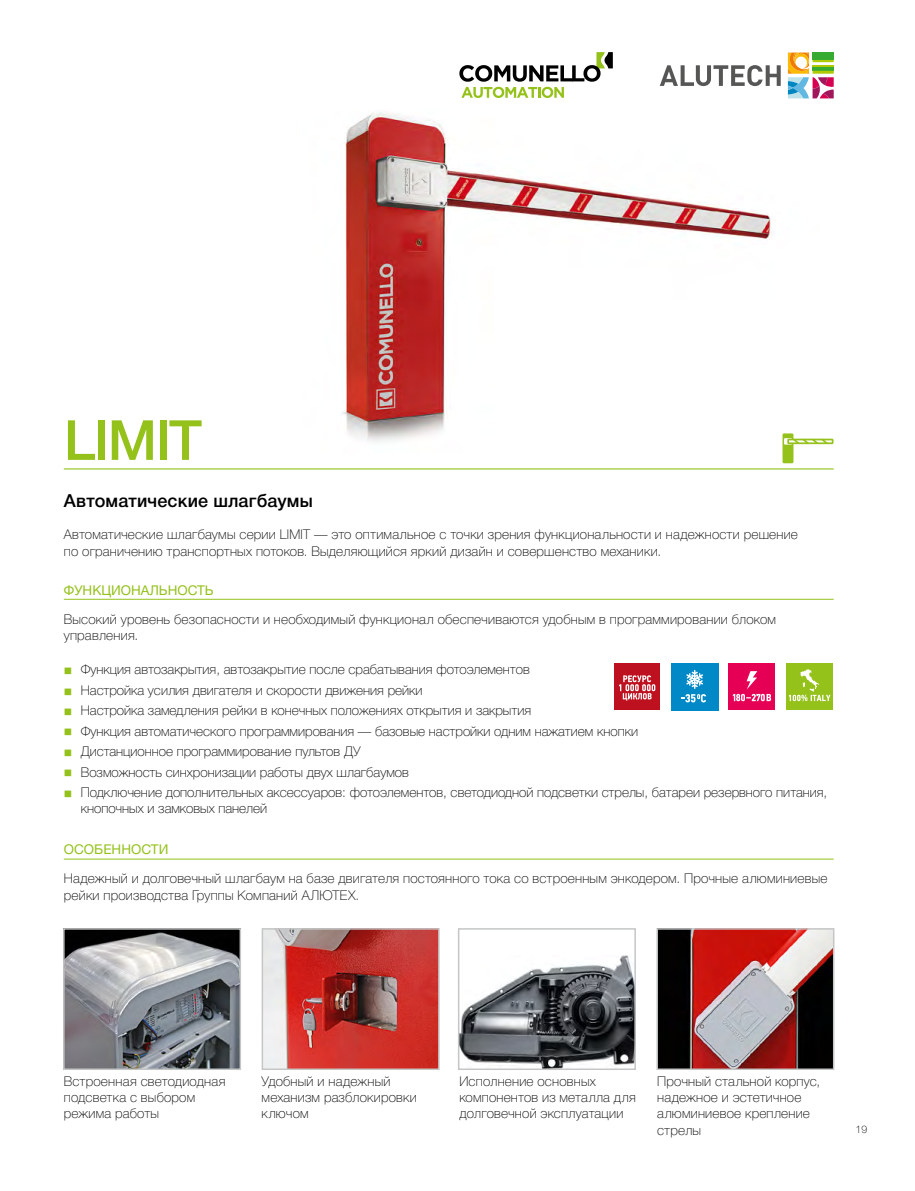
<style>
.page{position:relative;width:915px;height:1191px;background:#fff}
.page>*{position:absolute;margin:0;border:0;box-sizing:border-box;transform-origin:0 0}
.t1{font:500 55.5px "Helvetica Neue Cyr";letter-spacing:-.03em;color:#94c11a}
.t2{font:500 18px "Helvetica Neue Cyr";letter-spacing:.01em;color:#000}
.t3{font:100 13.5px/16.2px "Helvetica Neue Cyr";letter-spacing:.005em;color:#000}
.t4{font:13.5px "Helvetica Neue Cyr";color:#94c11a}
.t5{font:100 10.5px "Helvetica Neue Cyr";color:#000}
</style>
<div class="page">
<svg style="left:787px;top:53px;width:46px;height:45px"></svg>
<svg style="left:659px;top:65px;width:121px;height:21px"></svg>
<svg style="left:459px;top:52px;width:153px;height:46px"></svg>
<hr style="left:64px;top:468px;width:769px;height:1px;background:#94c11a">
<hr style="left:64px;top:599px;width:769px;height:1px;background:#94c11a">
<hr style="left:64px;top:858px;width:769px;height:1px;background:#94c11a">
<svg style="left:659px;top:663px;width:1px;height:47px"></svg>
<div style="left:614px;top:663px;width:45px;height:47px;background:#be111f"></div>
<svg style="left:619px;top:675px;width:36px;height:25px"></svg>
<div style="left:728px;top:663px;width:47px;height:47px;background:#e50056"></div>
<svg style="left:732px;top:671px;width:38px;height:30px"></svg>
<svg style="left:832px;top:663px;width:1px;height:47px"></svg>
<div style="left:786px;top:663px;width:46px;height:47px;background:#94c11a"></div>
<svg style="left:788px;top:669px;width:42px;height:32px"></svg>
<div style="left:670px;top:663px;width:48px;height:48px;background:#0089c6"></div>
<svg style="left:681px;top:670px;width:25px;height:32px"></svg>
<img style="left:659px;top:931px;width:172px;height:136px">
<div style="left:656px;top:928px;width:178px;height:142px;border:2px solid #c5c6c6"></div>
<img style="left:264px;top:931px;width:172px;height:136px">
<div style="left:261px;top:928px;width:178px;height:142px;border:2px solid #c5c6c6"></div>
<img style="left:342px;top:112px;width:430px;height:330px">
<img style="left:66px;top:931px;width:172px;height:136px">
<div style="left:63px;top:928px;width:178px;height:142px;border:2px solid #c5c6c6"></div>
<img style="left:461px;top:955px;width:171px;height:112px">
<div style="left:458px;top:928px;width:177px;height:142px;border:2px solid #c5c6c6"></div>
<svg style="left:782px;top:433px;width:51px;height:30px"></svg>
<h1 class="t1" style="left:64px;top:410px;width:140px">LIMIT</h1>
<h2 class="t2" style="left:64px;top:491px;width:250px">Автоматические шлагбаумы</h2>
<p class="t3" style="left:64px;top:526px;width:735px">Автоматические шлагбаумы серии LIMIT — это оптимальное с точки зрения функциональности и надежности решение по ограничению транспортных потоков. Выделяющийся яркий дизайн и совершенство механики.</p>
<p class="t4" style="left:64px;top:582px;width:151px">ФУНКЦИОНАЛЬНОСТЬ</p>
<p class="t3" style="left:64px;top:611px;width:713px">Высокий уровень безопасности и необходимый функционал обеспечиваются удобным в программировании блоком управления.</p>
<p class="t3" style="left:81px;top:659px;width:747px;line-height:20.4px">Функция автозакрытия, автозакрытие после срабатывания фотоэлементов<br>Настройка усилия двигателя и скорости движения рейки<br>Настройка замедления рейки в конечных положениях открытия и закрытия<br>Функция автоматического программирования — базовые настройки одним нажатием кнопки<br>Дистанционное программирование пультов ДУ<br>Возможность синхронизации работы двух шлагбаумов<br>Подключение дополнительных аксессуаров: фотоэлементов, светодиодной подсветки стрелы, батареи резервного питания,</p>
<p class="t3" style="left:81px;top:800px;width:188px">кнопочных и замковых панелей</p>
<p class="t4" style="left:64px;top:842px;width:106px">ОСОБЕННОСТИ</p>
<p class="t3" style="left:64px;top:870px;width:764px">Надежный и долговечный шлагбаум на базе двигателя постоянного тока со встроенным энкодером. Прочные алюминиевые рейки производства Группы Компаний АЛЮТЕХ.</p>
<p class="t3" style="left:64px;top:1073px;width:163px">Встроенная светодиодная подсветка с выбором режима работы</p>
<p class="t3" style="left:261px;top:1073px;width:157px">Удобный и надежный механизм разблокировки ключом</p>
<p class="t3" style="left:459px;top:1073px;width:178px">Исполнение основных компонентов из металла для долговечной эксплуатации</p>
<p class="t3" style="left:657px;top:1073px;width:164px">Прочный стальной корпус, надежное и эстетичное алюминиевое крепление стрелы</p>
<p class="t5" style="left:855px;top:1123px;width:13px">19</p>
</div>
